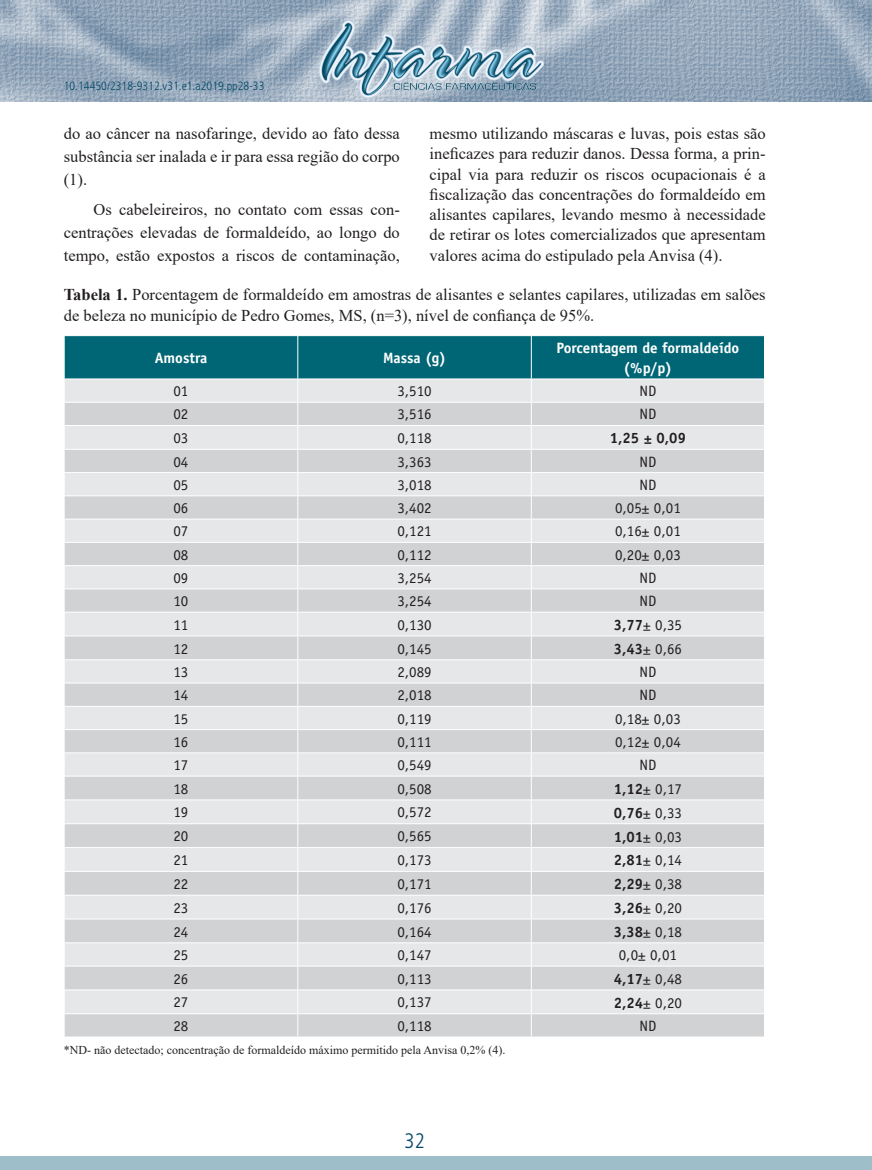
<style>
.page{position:relative;width:872px;height:1170px;background:#fff}
.page>*{position:absolute;margin:0;border:0;box-sizing:border-box;transform-origin:0 0}
.t1{font:300 condensed 21px "Frutiger";color:#004766}
.t2{font:16.5px/20.2px "Times New Roman";color:#231f20;text-align:justify}
.t3{font:15px "Officina Sans";color:#231f20}
.t4{font:700 15px/19.5px "Officina Sans";color:#fff;text-align:center}
.t5{font:700 15px "Officina Sans";color:#231f20}
.t6{font:12px "Times New Roman";color:#231f20}
.t7{font:300 condensed 12px "Frutiger";color:#004766}
.s1{font-weight:700}
</style>
<div class="page">
<img style="left:0;top:0;width:872px;height:101px">
<div style="left:0;top:1155px;width:872px;height:14px;background:#9ebfc9"></div>
<img style="left:319px;top:20px;width:225px;height:77px">
<svg style="left:64px;top:335px;width:701px;height:701px;background:#cfd6d9"></svg>
<p class="t7" style="left:64px;top:79px;width:202px">10.14450/2318-9312.v31.e1.a2019.pp28-33</p>
<p class="t2" style="left:64px;top:121px;width:337px;line-height:23px">do ao câncer na nasofaringe, devido ao fato dessa substância ser inalada e ir para essa região do corpo (1).</p>
<p class="t2" style="left:64px;top:197px;width:337px;line-height:23px;text-indent:30px">Os cabeleireiros, no contato com essas con&shy;centrações elevadas de formaldeído, ao longo do tempo, estão expostos a riscos de contaminação,</p>
<p class="t2" style="left:429px;top:123px;width:337px">mesmo utilizando máscaras e luvas, pois estas são ineficazes para reduzir danos. Dessa forma, a prin&shy;cipal via para reduzir os riscos ocupacionais é a fiscalização das concentrações do formaldeído em alisantes capilares, levando mesmo à necessidade de retirar os lotes comercializados que apresentam valores acima do estipulado pela Anvisa (4).</p>
<p class="t2" style="left:64px;top:284px;width:703px"><span class="s1">Tabela 1.</span> Porcentagem de formaldeído em amostras de alisantes e selantes capilares, utilizadas em salões de beleza no município de Pedro Gomes, MS, (n=3), nível de confiança de 95%.</p>
<p class="t4" style="left:155px;top:348px;width:54px">Amostra</p>
<p class="t4" style="left:383px;top:348px;width:65px">Massa (g)</p>
<p class="t4" style="left:556px;top:338px;width:184px">Porcentagem de formaldeído (%p/p)</p>
<p class="t3" style="left:173px;top:382px;width:16px">01</p>
<p class="t3" style="left:397px;top:382px;width:36px">3,510</p>
<p class="t3" style="left:639px;top:382px;width:18px">ND</p>
<p class="t3" style="left:173px;top:405px;width:16px">02</p>
<p class="t3" style="left:397px;top:405px;width:36px">3,516</p>
<p class="t3" style="left:639px;top:405px;width:18px">ND</p>
<p class="t3" style="left:173px;top:429px;width:16px">03</p>
<p class="t3" style="left:397px;top:429px;width:36px">0,118</p>
<p class="t5" style="left:610px;top:429px;width:78px">1,25 ± 0,09</p>
<p class="t3" style="left:173px;top:452px;width:16px">04</p>
<p class="t3" style="left:397px;top:452px;width:36px">3,363</p>
<p class="t3" style="left:639px;top:452px;width:18px">ND</p>
<p class="t3" style="left:173px;top:476px;width:16px">05</p>
<p class="t3" style="left:397px;top:476px;width:36px">3,018</p>
<p class="t3" style="left:639px;top:476px;width:18px">ND</p>
<p class="t3" style="left:173px;top:499px;width:16px">06</p>
<p class="t3" style="left:397px;top:499px;width:36px">3,402</p>
<p class="t3" style="left:615px;top:499px;width:67px">0,05± 0,01</p>
<p class="t3" style="left:173px;top:522px;width:16px">07</p>
<p class="t3" style="left:397px;top:522px;width:36px">0,121</p>
<p class="t3" style="left:615px;top:522px;width:67px">0,16± 0,01</p>
<p class="t3" style="left:173px;top:545px;width:16px">08</p>
<p class="t3" style="left:397px;top:545px;width:36px">0,112</p>
<p class="t3" style="left:615px;top:545px;width:67px">0,20± 0,03</p>
<p class="t3" style="left:173px;top:569px;width:16px">09</p>
<p class="t3" style="left:397px;top:569px;width:36px">3,254</p>
<p class="t3" style="left:639px;top:569px;width:18px">ND</p>
<p class="t3" style="left:173px;top:592px;width:16px">10</p>
<p class="t3" style="left:397px;top:592px;width:36px">3,254</p>
<p class="t3" style="left:639px;top:592px;width:18px">ND</p>
<p class="t3" style="left:173px;top:615px;width:16px">11</p>
<p class="t3" style="left:397px;top:615px;width:36px">0,130</p>
<p class="t3" style="left:614px;top:616px;width:70px"><span class="s1">3,77</span>± 0,35</p>
<p class="t3" style="left:173px;top:639px;width:16px">12</p>
<p class="t3" style="left:397px;top:639px;width:36px">0,145</p>
<p class="t3" style="left:614px;top:640px;width:70px"><span class="s1">3,43</span>± 0,66</p>
<p class="t3" style="left:173px;top:663px;width:16px">13</p>
<p class="t3" style="left:397px;top:663px;width:36px">2,089</p>
<p class="t3" style="left:639px;top:663px;width:18px">ND</p>
<p class="t3" style="left:173px;top:686px;width:16px">14</p>
<p class="t3" style="left:397px;top:686px;width:36px">2,018</p>
<p class="t3" style="left:639px;top:686px;width:18px">ND</p>
<p class="t3" style="left:173px;top:709px;width:16px">15</p>
<p class="t3" style="left:397px;top:709px;width:36px">0,119</p>
<p class="t3" style="left:615px;top:709px;width:67px">0,18± 0,03</p>
<p class="t3" style="left:173px;top:733px;width:16px">16</p>
<p class="t3" style="left:397px;top:733px;width:36px">0,111</p>
<p class="t3" style="left:615px;top:733px;width:67px">0,12± 0,04</p>
<p class="t3" style="left:173px;top:756px;width:16px">17</p>
<p class="t3" style="left:397px;top:756px;width:36px">0,549</p>
<p class="t3" style="left:639px;top:756px;width:18px">ND</p>
<p class="t3" style="left:173px;top:779px;width:16px">18</p>
<p class="t3" style="left:397px;top:779px;width:36px">0,508</p>
<p class="t3" style="left:614px;top:780px;width:70px"><span class="s1">1,12</span>± 0,17</p>
<p class="t3" style="left:173px;top:803px;width:16px">19</p>
<p class="t3" style="left:397px;top:803px;width:36px">0,572</p>
<p class="t3" style="left:614px;top:803px;width:70px"><span class="s1">0,76</span>± 0,33</p>
<p class="t3" style="left:173px;top:827px;width:16px">20</p>
<p class="t3" style="left:397px;top:827px;width:36px">0,565</p>
<p class="t3" style="left:614px;top:827px;width:70px"><span class="s1">1,01</span>± 0,03</p>
<p class="t3" style="left:173px;top:851px;width:16px">21</p>
<p class="t3" style="left:397px;top:851px;width:36px">0,173</p>
<p class="t3" style="left:614px;top:851px;width:70px"><span class="s1">2,81</span>± 0,14</p>
<p class="t3" style="left:173px;top:875px;width:16px">22</p>
<p class="t3" style="left:397px;top:875px;width:36px">0,171</p>
<p class="t3" style="left:614px;top:875px;width:70px"><span class="s1">2,29</span>± 0,38</p>
<p class="t3" style="left:173px;top:898px;width:16px">23</p>
<p class="t3" style="left:397px;top:898px;width:36px">0,176</p>
<p class="t3" style="left:614px;top:899px;width:70px"><span class="s1">3,26</span>± 0,20</p>
<p class="t3" style="left:173px;top:922px;width:16px">24</p>
<p class="t3" style="left:397px;top:922px;width:36px">0,164</p>
<p class="t3" style="left:614px;top:922px;width:70px"><span class="s1">3,38</span>± 0,18</p>
<p class="t3" style="left:173px;top:946px;width:16px">25</p>
<p class="t3" style="left:397px;top:946px;width:36px">0,147</p>
<p class="t3" style="left:619px;top:946px;width:60px">0,0± 0,01</p>
<p class="t3" style="left:173px;top:969px;width:16px">26</p>
<p class="t3" style="left:397px;top:969px;width:36px">0,113</p>
<p class="t3" style="left:614px;top:969px;width:70px"><span class="s1">4,17</span>± 0,48</p>
<p class="t3" style="left:173px;top:993px;width:16px">27</p>
<p class="t3" style="left:397px;top:993px;width:36px">0,137</p>
<p class="t3" style="left:614px;top:993px;width:70px"><span class="s1">2,24</span>± 0,20</p>
<p class="t3" style="left:173px;top:1017px;width:16px">28</p>
<p class="t3" style="left:397px;top:1017px;width:36px">0,118</p>
<p class="t3" style="left:639px;top:1017px;width:18px">ND</p>
<p class="t6" style="left:64px;top:1041px;width:443px">*ND- não detectado; concentração de formaldeído máximo permitido pela Anvisa 0,2% (4).</p>
<p class="t1" style="left:404px;top:1128px;width:22px">32</p>
</div>
